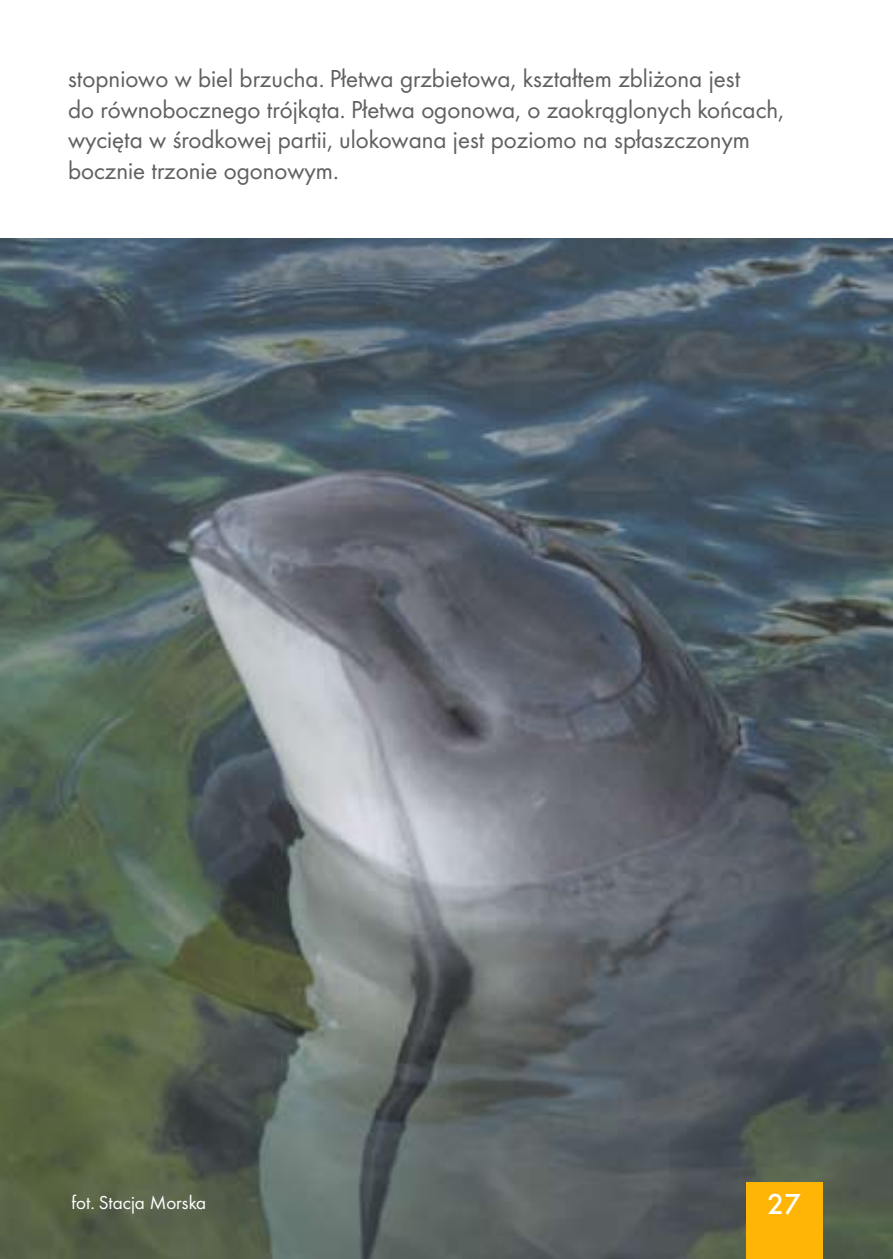
<style>
.page{position:relative;width:893px;height:1259px;background:#fff}
.page>*{position:absolute;margin:0;border:0;box-sizing:border-box;transform-origin:0 0}
.t1{font:500 30px "Futura TOT";color:#fff}
.t2{font:25.5px/30.6px "Futura TOT Boo";color:#616060}
.t3{font:19.5px "Futura TOT Boo";color:#fff}
</style>
<div class="page">
<img style="left:0;top:238px;width:893px;height:1021px">
<div style="left:746px;top:1182px;width:76px;height:77px;background:#ffb506"></div>
<p class="t2" style="left:68px;top:63px;width:717px">stopniowo w biel brzucha. Płetwa grzbietowa, kształtem zbliżona jest<br>do równobocznego trójkąta. Płetwa ogonowa, o zaokrąglonych końcach, wycięta w środkowej partii, ulokowana jest poziomo na spłaszczonym bocznie trzonie ogonowym.</p>
<p class="t3" style="left:72px;top:1190px;width:136px">fot. Stacja Morska</p>
<p class="t1" style="left:767px;top:1186px;width:36px">27</p>
</div>
